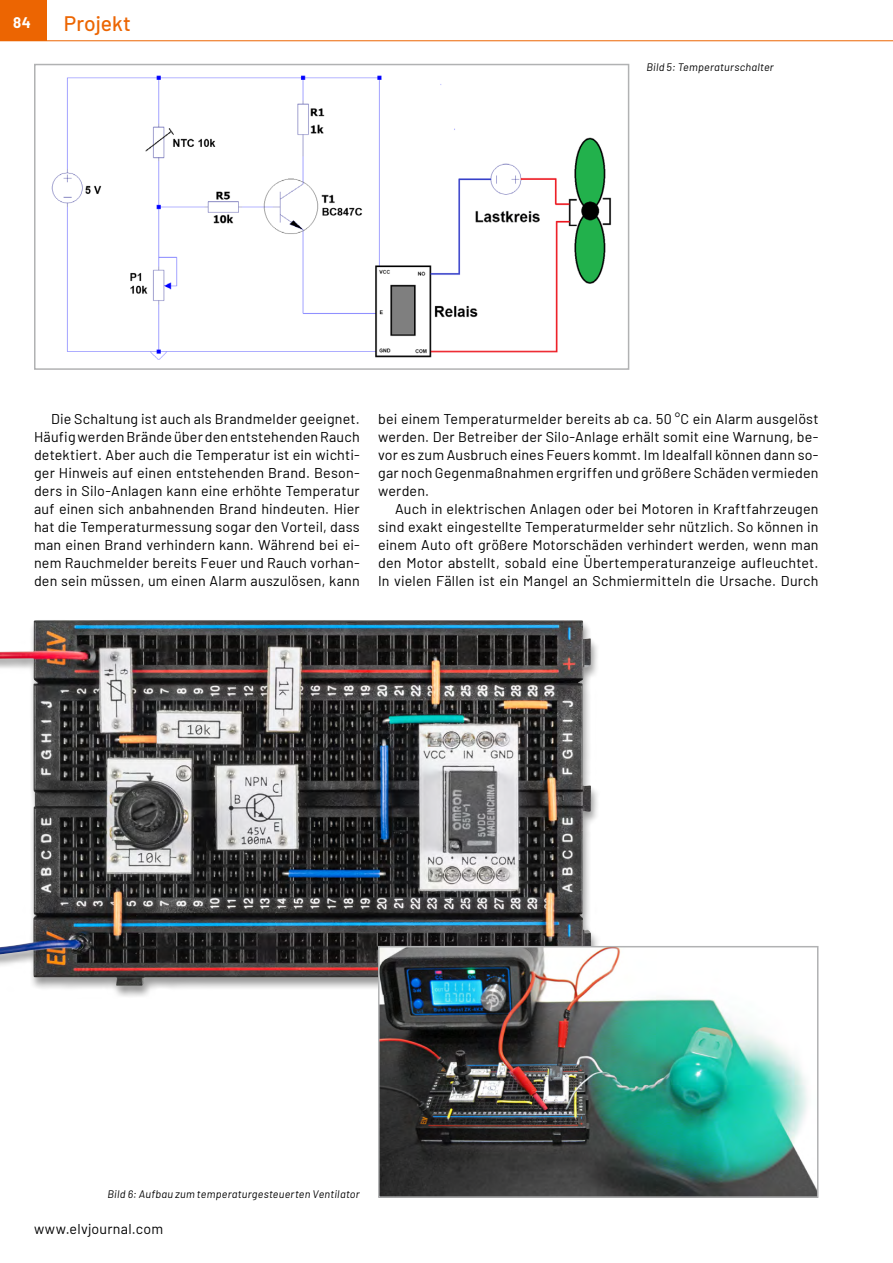
<style>
.page{position:relative;width:893px;height:1263px;background:#fff}
.page>*{position:absolute;margin:0;border:0;box-sizing:border-box;transform-origin:0 0}
.t1{font:500 21px "Barlow";color:#ec6502}
.t2{font:700 15px "Barlow";color:#fff}
.t3{font:14.25px/18px "Barlow";letter-spacing:.015em;color:#000;text-align:justify}
.t4{font:italic 10.8px "Barlow";letter-spacing:.025em;color:#000}
</style>
<div class="page">
<div style="left:0;top:0;width:47px;height:40px;background:#ec6502"></div>
<hr style="left:0;top:40px;width:893px;height:1px;background:#ec6502">
<img style="left:51px;top:75px;width:561px;height:285px">
<div style="left:34px;top:64px;width:595px;height:306px;border:2px solid #b1b2b3"></div>
<div style="left:0;top:619px;width:600px;height:380px;background:#000;opacity:.4"></div>
<img style="left:0;top:620px;width:591px;height:366px">
<img style="left:381px;top:949px;width:434px;height:246px">
<div style="left:378px;top:946px;width:440px;height:252px;border:2px solid #b1b2b3"></div>
<p class="t2" style="left:13px;top:11px;width:19px">84</p>
<h1 class="t1" style="left:64px;top:8px;width:69px">Projekt</h1>
<p class="t4" style="left:646px;top:60px;width:129px">Bild 5: Temperaturschalter</p>
<p class="t3" style="left:34px;top:409px;width:327px;text-indent:17px">Die Schaltung ist auch als Brandmelder geeignet.<br>Häufig werden Brände über den entstehenden Rauch detektiert. Aber auch die Temperatur ist ein wichti&shy;ger Hinweis auf einen entstehenden Brand. Beson&shy;ders in Silo-Anlagen kann eine erhöhte Temperatur auf einen sich anbahnenden Brand hindeuten. Hier hat die Temperaturmessung sogar den Vorteil, dass man einen Brand verhindern kann. Während bei ei&shy;nem Rauchmelder bereits Feuer und Rauch vorhan&shy;den sein müssen, um einen Alarm auszulösen, kann</p>
<p class="t3" style="left:378px;top:409px;width:442px">bei einem Temperaturmelder bereits ab ca. 50 °C ein Alarm ausgelöst werden. Der Betreiber der Silo-Anlage erhält somit eine Warnung, be&shy;vor es zum Ausbruch eines Feuers kommt. Im Idealfall können dann so&shy;gar noch Gegenmaßnahmen ergriffen und größere Schäden vermieden werden.</p>
<p class="t3" style="left:378px;top:499px;width:442px;text-indent:17px">Auch in elektrischen Anlagen oder bei Motoren in Kraftfahrzeugen sind exakt eingestellte Temperaturmelder sehr nützlich. So können in einem Auto oft größere Motorschäden verhindert werden, wenn man den Motor abstellt, sobald eine Übertemperaturanzeige aufleuchtet.<br>In vielen Fällen ist ein Mangel an Schmiermitteln die Ursache. Durch</p>
<p class="t4" style="left:107px;top:1186px;width:254px">Bild 6: Aufbau zum temperaturgesteuerten Ventilator</p>
<p class="t3" style="left:34px;top:1219px;width:131px">www.elvjournal.com</p>
</div>
